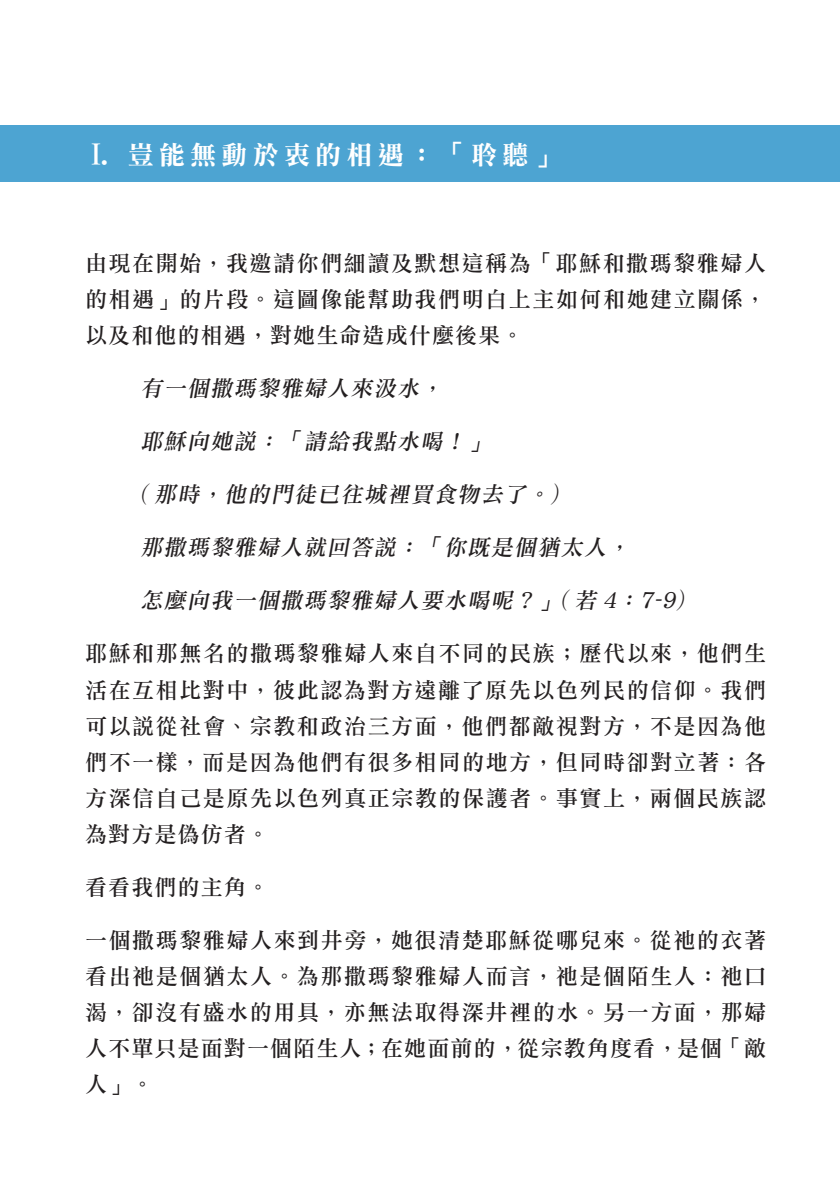
<style>
.page{position:relative;width:840px;height:1191px;background:#fff}
.page>*{position:absolute;margin:0;border:0;box-sizing:border-box;transform-origin:0 0}
.t1{font:26px "DF Li Song HK W7";letter-spacing:.2em;color:#fff}
.t2{font:22px/36px "DF Li Song HK W5";letter-spacing:.07em;color:#231f20;text-align:justify}
.t3{font:italic 22px "DF Li Song HK W5";color:#231f20}
.t4{font:22px "DF Li Song HK W5";letter-spacing:.05em;color:#231f20}
.s1{font-size:28px}
</style>
<div class="page">
<div style="left:0;top:125px;width:839px;height:57px;background:#4da4d2"></div>
<p class="t1" style="left:91px;top:140px;width:470px"><span class="s1">I.</span> 豈能無動於衷的相遇：「聆聽」</p>
<p class="t2" style="left:85px;top:245px;width:682px">由現在開始，我邀請你們細讀及默想這稱為「耶穌和撒瑪黎雅婦人的相遇」的片段。這圖像能幫助我們明白上主如何和她建立關係，以及和他的相遇，對她生命造成什麼後果。</p>
<p class="t3" style="left:140px;top:376px;width:307px">有一個撒瑪黎雅婦人來汲水，</p>
<p class="t3" style="left:140px;top:429px;width:354px">耶穌向她說：「請給我點水喝！」</p>
<p class="t3" style="left:140px;top:482px;width:422px">( 那時，他的門徒已往城裡買食物去了。)</p>
<p class="t3" style="left:140px;top:535px;width:494px">那撒瑪黎雅婦人就回答說：「你既是個猶太人，</p>
<p class="t3" style="left:140px;top:588px;width:548px">怎麼向我一個撒瑪黎雅婦人要水喝呢？」( 若 4：7-9)</p>
<p class="t2" style="left:85px;top:635px;width:682px">耶穌和那無名的撒瑪黎雅婦人來自不同的民族；歷代以來，他們生活在互相比對中，彼此認為對方遠離了原先以色列民的信仰。我們可以說從社會、宗教和政治三方面，他們都敵視對方，不是因為他們不一樣，而是因為他們有很多相同的地方，但同時卻對立著：各方深信自己是原先以色列真正宗教的保護者。事實上，兩個民族認為對方是偽仿者。</p>
<p class="t4" style="left:85px;top:874px;width:185px">看看我們的主角。</p>
<p class="t2" style="left:85px;top:921px;width:682px">一個撒瑪黎雅婦人來到井旁，她很清楚耶穌從哪兒來。從祂的衣著看出祂是個猶太人。為那撒瑪黎雅婦人而言，祂是個陌生人：祂口渴，卻沒有盛水的用具，亦無法取得深井裡的水。另一方面，那婦人不單只是面對一個陌生人；在她面前的，從宗教角度看，是個「敵人」。</p>
</div>
